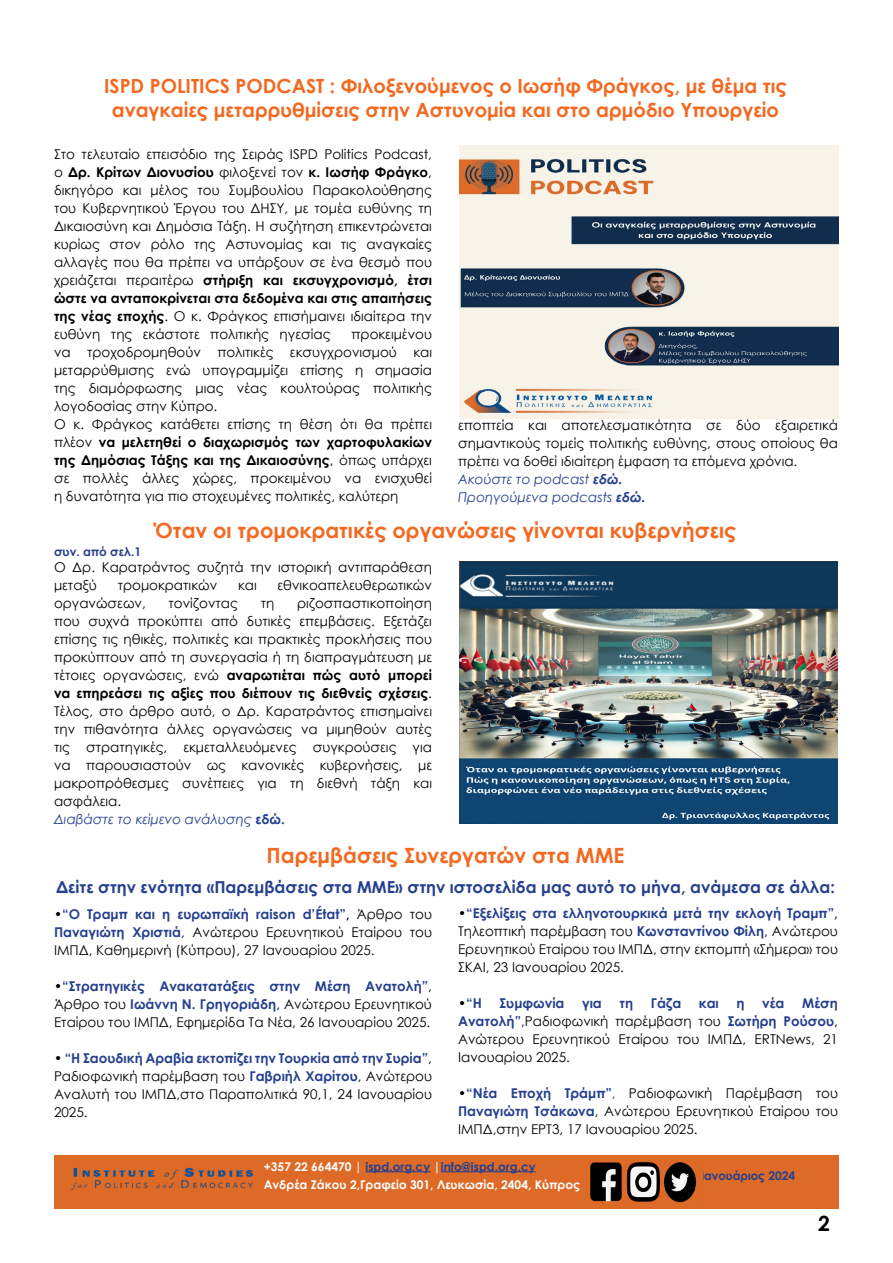
<style>
.page{position:relative;width:893px;height:1263px;background:#fff}
.page>*{position:absolute;margin:0;border:0;box-sizing:border-box;transform-origin:0 0}
.t1{font:700 21px "Century Gothic";color:#f26921}
.t2{font:700 21px "Century Gothic";color:#000}
.t3{font:700 19.5px/24px "Century Gothic";color:#f26921;text-align:center}
.t4{font:700 16.5px "Century Gothic";color:#25408f}
.t5{font:13.5px/18px "Century Gothic";color:#000;text-align:justify}
.t6{font:700 13.5px "Century Gothic";color:#25408f}
.t7{font:700 12px/18px "Century Gothic";color:#fff}
.t8{font:700 12px "Century Gothic";color:#25408f}
.s1{font-weight:700}
.s2{font-style:italic;color:#25408f}
.s3{font-weight:700;font-style:italic;color:#25408f}
.s4{font-weight:700;color:#25408f}
.s5{font-family:"Century Schoolbook";font-weight:700;color:#25408f}
.s6{font-weight:400;color:#000}
.s7{font-weight:700;color:#fff}
.s8{color:#25408f}
</style>
<div class="page">
<div style="left:54px;top:1155px;width:770px;height:54px;background:#dd6a27"></div>
<div style="left:824px;top:1155px;width:15px;height:54px;background:#dd6a27"></div>
<hr style="left:365px;top:1171px;width:65px;height:1px;background:#25408f">
<hr style="left:441px;top:1171px;width:95px;height:1px;background:#25408f">
<img style="left:71px;top:1167px;width:182px;height:23px">
<img style="left:590px;top:1162px;width:107px;height:41px">
<img style="left:459px;top:146px;width:380px;height:272px">
<img style="left:459px;top:562px;width:378px;height:262px">
<h2 class="t3" style="left:104px;top:73px;width:684px">ISPD POLITICS PODCAST : Φιλοξενούμενος ο Ιωσήφ Φράγκος, με θέμα τις αναγκαίες μεταρρυθμίσεις στην Αστυνομία και στο αρμόδιο Υπουργείο</h2>
<p class="t5" style="left:54px;top:145px;width:380px">Στο τελευταίο επεισόδιο της Σειράς ISPD Politics Podcast, ο <span class="s1">Δρ. Κρίτων Διονυσίου</span> φιλοξενεί τον <span class="s1">κ. Ιωσήφ Φράγκο</span>, δικηγόρο και μέλος του Συμβουλίου Παρακολούθησης του Κυβερνητικού Έργου του ΔΗΣΥ, με τομέα ευθύνης τη Δικαιοσύνη και Δημόσια Τάξη. Η συζήτηση επικεντρώνεται κυρίως στον ρόλο της Αστυνομίας και τις αναγκαίες αλλαγές που θα πρέπει να υπάρξουν σε ένα θεσμό που χρειάζεται περαιτέρω <span class="s1">στήριξη και εκσυγχρονισμό, έτσι ώστε να ανταποκρίνεται στα δεδομένα και στις απαιτήσεις της νέας εποχής</span>. Ο κ. Φράγκος επισήμαινει ιδιαίτερα την ευθύνη της εκάστοτε πολιτικής ηγεσίας</p>
<p class="t5" style="left:54px;top:324px;width:380px;text-align:left;text-indent:298px">προκειμένου να τροχοδρομηθούν πολιτικές εκσυγχρονισμού και μεταρρύθμισης ενώ υπογραμμίζει επίσης η σημασία της διαμόρφωσης μιας νέας κουλτούρας πολιτικής λογοδοσίας στην Κύπρο.<br>Ο κ. Φράγκος κατάθετει επίσης τη θέση ότι θα πρέπει πλέον <span class="s1">να μελετηθεί ο διαχωρισμός των χαρτοφυλακίων της Δημόσιας Τάξης και της Δικαιοσύνης</span>, όπως υπάρχει σε πολλές άλλες χώρες, προκειμένου να ενισχυθεί η δυνατότητα για πιο στοχευμένες πολιτικές, καλύτερη</p>
<p class="t5" style="left:458px;top:416px;width:381px;text-align:left">εποπτεία και αποτελεσματικότητα σε δύο εξαιρετικά σημαντικούς τομείς πολιτικής ευθύνης, στους οποίους θα πρέπει να δοθεί ιδιαίτερη έμφαση τα επόμενα χρόνια.<br><span class="s2">Ακούστε το podcast</span> <span class="s3">εδώ.<br></span><span class="s2">Προηγούμενα podcasts</span> <span class="s3">εδώ.</span></p>
<h1 class="t1" style="left:155px;top:514px;width:583px">Όταν οι τρομοκρατικές οργανώσεις γίνονται κυβερνήσεις</h1>
<p class="t5" style="left:54px;top:558px;width:379px">Ο Δρ. Καρατράντος συζητά την ιστορική αντιπαράθεση μεταξύ</p>
<p class="t8" style="left:54px;top:543px;width:89px">συν. από σελ.1</p>
<p class="t5" style="left:118px;top:576px;width:101px">τρομοκρατικών</p>
<p class="t5" style="left:238px;top:576px;width:20px">και</p>
<p class="t5" style="left:278px;top:576px;width:156px">εθνικοαπελευθερωτικών</p>
<p class="t5" style="left:54px;top:594px;width:93px">οργανώσεων,</p>
<p class="t5" style="left:169px;top:594px;width:71px">τονίζοντας</p>
<p class="t5" style="left:261px;top:594px;width:15px">τη</p>
<p class="t5" style="left:54px;top:594px;width:380px;text-align:left;text-indent:243px">ριζοσπαστικοποίηση που συχνά προκύπτει από δυτικές επεμβάσεις. Εξετάζει επίσης τις ηθικές, πολιτικές και πρακτικές προκλήσεις που προκύπτουν από τη συνεργασία ή τη διαπραγμάτευση με τέτοιες οργανώσεις, ενώ <span class="s1">αναρωτιέται πώς αυτό μπορεί να επηρεάσει τις αξίες που διέπουν τις διεθνείς σχέσεις</span>.<br>Τέλος, στο άρθρο αυτό, ο Δρ. Καρατράντος επισημαίνει την πιθανότητα άλλες οργανώσεις να μιμηθούν αυτές τις στρατηγικές, εκμεταλλευόμενες συγκρούσεις για να παρουσιαστούν ως κανονικές κυβερνήσεις, με μακροπρόθεσμες συνέπειες για τη διεθνή τάξη και ασφάλεια.<br><span class="s2">Διαβάστε το κείμενο ανάλυσης</span> <span class="s4">εδώ</span><span class="s5">.</span></p>
<h1 class="t1" style="left:267px;top:839px;width:359px">Παρεμβάσεις Συνεργατών στα ΜΜΕ</h1>
<p class="t4" style="left:56px;top:874px;width:780px">Δείτε στην ενότητα «Παρεμβάσεις στα ΜΜΕ» στην ιστοσελίδα μας αυτό το μήνα, ανάμεσα σε άλλα:</p>
<p class="t5" style="left:458px;top:903px;width:381px">•<span class="s4">“Εξελίξεις στα ελληνοτουρκικά μετά την εκλογή Τραμπ”, </span>Τηλεοπτική παρέμβαση του <span class="s4">Κωνσταντίνου Φίλη</span>, Ανώτερου Ερευνητικού Εταίρου του ΙΜΠΔ, στην εκπομπή «Σήμερα» του ΣΚΑΙ, 23 Ιανουαρίου 2025.</p>
<p class="t6" style="left:458px;top:992px;width:25px"><span class="s6">•</span>“Η</p>
<p class="t6" style="left:499px;top:992px;width:67px">Συμφωνία</p>
<p class="t6" style="left:582px;top:992px;width:21px">για</p>
<p class="t6" style="left:619px;top:992px;width:15px">τη</p>
<p class="t6" style="left:651px;top:992px;width:32px">Γάζα</p>
<p class="t6" style="left:699px;top:992px;width:21px">και</p>
<p class="t6" style="left:736px;top:992px;width:10px">η</p>
<p class="t6" style="left:762px;top:992px;width:24px">νέα</p>
<p class="t5" style="left:54px;top:905px;width:380px">•<span class="s4">“Ο Τραμπ και η ευρωπαϊκή raison d’État”</span><span class="s7">,</span> Άρθρο του <span class="s4">Παναγιώτη Χριστιά</span>, Ανώτερου Ερευνητικού Εταίρου του ΙΜΠΔ, Καθημερινή (Κύπρου), 27 Ιανουαρίου 2025.</p>
<p class="t5" style="left:54px;top:977px;width:379px">•<span class="s4">“Στρατηγικές Ανακατατάξεις στην Μέση Ανατολή”</span>, Άρθρο του <span class="s4">Ιωάννη Ν. Γρηγοριάδη</span>, Ανώτερου Ερευνητικού Εταίρου του ΙΜΠΔ, Εφημερίδα Τα Νέα, 26 Ιανουαρίου 2025.</p>
<p class="t5" style="left:54px;top:1049px;width:380px">• <span class="s4">“Η Σαουδική Αραβία εκτοπίζει την Τουρκία από την Συρία”</span>, Ραδιοφωνική παρέμβαση του <span class="s4">Γαβριήλ Χαρίτου</span>, Ανώτερου Αναλυτή του ΙΜΠΔ,στο Παραπολιτικά 90,1, 24 Ιανουαρίου 2025.</p>
<p class="t5" style="left:458px;top:993px;width:381px;text-indent:344px"><span class="s4">Μέση Ανατολή”</span>,Ραδιοφωνική παρέμβαση του <span class="s4">Σωτήρη Ρούσου</span>, Ανώτερου Ερευνητικού Εταίρου του ΙΜΠΔ, ERTNews, 21<br>Ιανουαρίου 2025.</p>
<p class="t5" style="left:458px;top:1083px;width:381px">•<span class="s4">“Νέα Εποχή Τράμπ”</span><span class="s8">,</span> Ραδιοφωνική Παρέμβαση του <span class="s4">Παναγιώτη Τσάκωνα</span>, Ανώτερου Ερευνητικού Εταίρου του ΙΜΠΔ,στην ΕΡΤ3, 17 Ιανουαρίου 2025.</p>
<p class="t7" style="left:264px;top:1157px;width:318px">+357 22 664470 | <span class="s8">ispd.org.cy</span> |<span class="s8">info@ispd.org.cy<br></span>Ανδρέα Ζάκου 2,Γραφείο 301, Λευκωσία, 2404, Κύπρος</p>
<p class="t8" style="left:701px;top:1166px;width:96px">Ιανουάριος 2024</p>
<h1 class="t2" style="left:818px;top:1207px;width:13px">2</h1>
</div>
